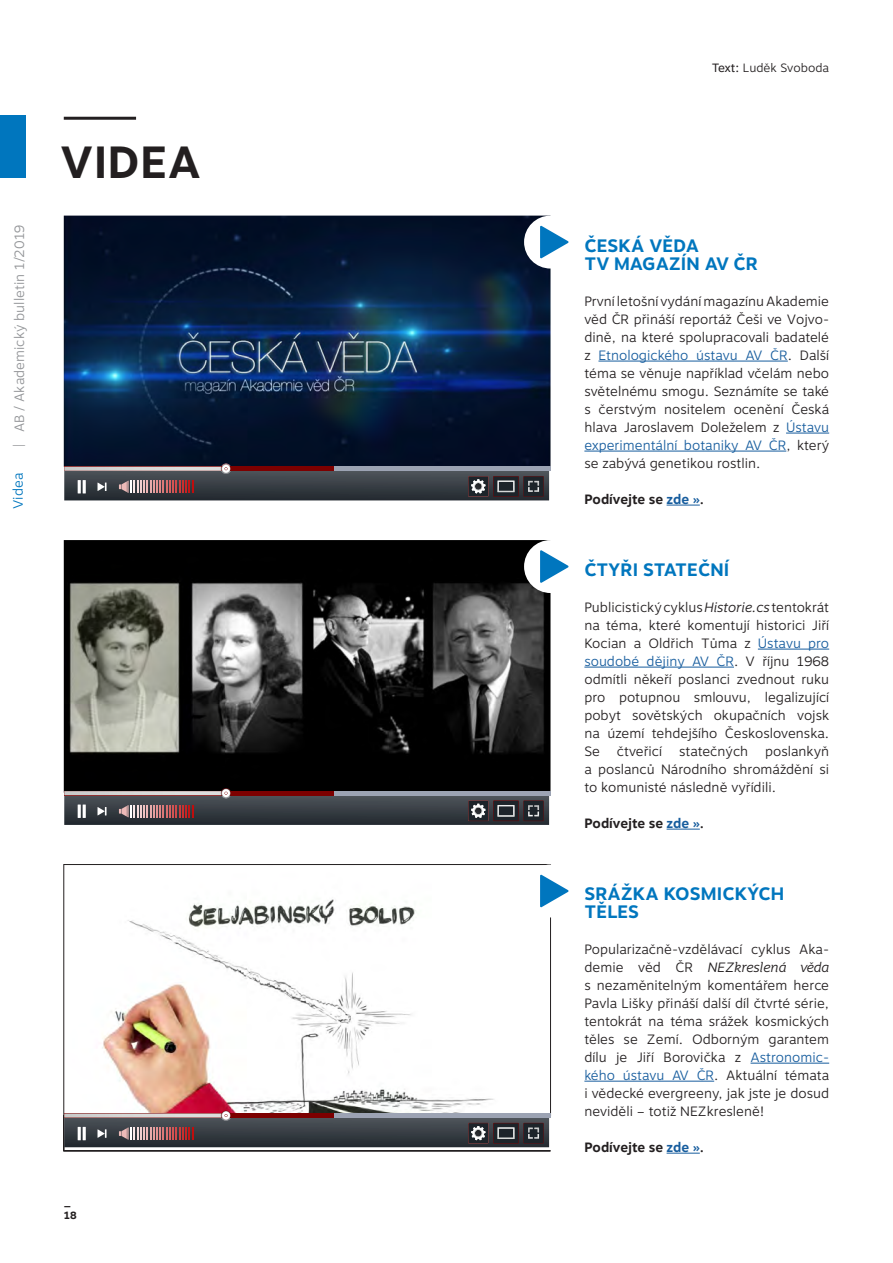
<style>
.page{position:relative;width:893px;height:1263px;background:#fff}
.page>*{position:absolute;margin:0;border:0;box-sizing:border-box;transform-origin:0 0}
.t1{font:700 45px "Motiva Sans";letter-spacing:.01em;color:#231f20}
.Mezititulek{font:700 18px/18px "Motiva Sans";letter-spacing:.01em;color:#0076be}
.Chleba{font:300 13.5px/18px "Motiva Sans";color:#231f20;text-align:justify}
.Chleba-2{font:700 13.5px "Motiva Sans";color:#231f20}
.t2{font:300 13.5px "Motiva Sans";color:#939598}
.t3{font:300 13.5px "Motiva Sans";color:#0076be}
.t4{font:300 12px "Motiva Sans";color:#231f20}
.t5{font:700 10.5px/12.6px "Motiva Sans";color:#231f20}
.s1{font-weight:400}
.s2{color:#175d9e}
.s3{font-style:italic}
</style>
<div class="page">
<div style="left:0;top:116px;width:26px;height:62px;background:#0076be"></div>
<hr style="left:64px;top:117px;width:72px;height:3px;background:#231f20">
<hr style="left:598px;top:361px;width:190px;height:1px;background:#175d9e">
<hr style="left:786px;top:433px;width:43px;height:1px;background:#175d9e">
<hr style="left:584px;top:451px;width:202px;height:1px;background:#175d9e">
<hr style="left:667px;top:505px;width:33px;height:1px;background:#175d9e">
<hr style="left:758px;top:649px;width:71px;height:1px;background:#175d9e">
<hr style="left:584px;top:667px;width:150px;height:1px;background:#175d9e">
<hr style="left:667px;top:829px;width:33px;height:1px;background:#175d9e">
<hr style="left:750px;top:1063px;width:79px;height:1px;background:#175d9e">
<hr style="left:584px;top:1081px;width:130px;height:1px;background:#175d9e">
<hr style="left:667px;top:1153px;width:33px;height:1px;background:#175d9e">
<img style="left:64px;top:540px;width:486px;height:285px">
<hr style="left:64px;top:791px;width:486px;height:4px;background:#9ca3b3">
<svg style="left:64px;top:788px;width:485px;height:37px;background:#4a474c"></svg>
<div style="left:524px;top:540px;width:53px;height:53px;background:#fff;border-radius:50%"></div>
<svg style="left:540px;top:550px;width:29px;height:33px"></svg>
<img style="left:64px;top:216px;width:486px;height:251px">
<hr style="left:64px;top:467px;width:486px;height:4px;background:#9ca3b3">
<svg style="left:64px;top:464px;width:485px;height:36px;background:#4c4a50"></svg>
<div style="left:524px;top:216px;width:53px;height:53px;background:#fff;border-radius:50%"></div>
<svg style="left:540px;top:225px;width:29px;height:34px"></svg>
<svg style="left:64px;top:864px;width:487px;height:287px"></svg>
<hr style="left:64px;top:1113px;width:486px;height:4px;background:#9ca3b3">
<svg style="left:64px;top:1110px;width:485px;height:37px;background:#5b565b"></svg>
<div style="left:524px;top:864px;width:53px;height:53px;background:#fff;border-radius:50%"></div>
<svg style="left:540px;top:874px;width:29px;height:33px"></svg>
<p class="t2" style="left:9px;top:447px;width:224px;rotate:-90deg">| AB / Akademický bulletin 1/2019</p>
<p class="t3" style="left:8px;top:509px;width:38px;rotate:-90deg">Videa</p>
<p class="t1" style="left:61px;top:129px;width:142px">VIDEA</p>
<p class="t5" style="left:64px;top:1196px;width:14px">_<br>18</p>
<p class="t4" style="left:712px;top:59px;width:119px"><span class="s1">Text:</span> Luděk Svoboda</p>
<p class="Mezititulek" style="left:584px;top:237px;width:116px">ČESKÁ VĚDA</p>
<p class="Mezititulek" style="left:584px;top:255px;width:175px">TV MAGAZÍN AV ČR</p>
<p class="Chleba" style="left:584px;top:292px;width:246px">První letošní vydání magazínu Akademie věd ČR přináší reportáž Češi ve Vojvo&shy;dině, na které spolupracovali badatelé z <span class="s2">Etnologického ústavu AV ČR</span>. Další téma se věnuje například včelám nebo světelnému smogu. Seznámíte se také s čerstvým nositelem ocenění Česká hlava Jaroslavem Doleželem z <span class="s2">Ústavu experimentální botaniky AV ČR</span>, který se zabývá genetikou rostlin.</p>
<p class="Chleba-2" style="left:584px;top:489px;width:121px">Podívejte se <span class="s2">zde »</span>.</p>
<p class="Mezititulek" style="left:584px;top:561px;width:146px">ČTYŘI STATEČNÍ</p>
<p class="Chleba" style="left:584px;top:598px;width:246px">Publicistický cyklus <span class="s3">Historie.cs</span> tentokrát na téma, které komentují historici Jiří Kocian a Oldřich Tůma z <span class="s2">Ústavu pro soudobé dějiny AV ČR</span>. V říjnu 1968 odmítli někeří poslanci zvednout ruku pro potupnou smlouvu, legalizující pobyt sovětských okupačních vojsk na území tehdejšího Československa.<br>Se</p>
<p class="Chleba" style="left:584px;top:742px;width:246px;text-indent:181px">poslankyň a poslanců Národního shromáždění si to komunisté následně vyřídili.</p>
<p class="Chleba-2" style="left:584px;top:813px;width:121px">Podívejte se <span class="s2">zde »</span>.</p>
<p class="Chleba" style="left:617px;top:742px;width:47px">čtveřicí</p>
<p class="Chleba" style="left:679px;top:742px;width:71px">statečných</p>
<p class="Mezititulek" style="left:584px;top:885px;width:201px">SRÁŽKA KOSMICKÝCH<br>TĚLES</p>
<p class="Chleba" style="left:584px;top:940px;width:246px">Popularizačně-vzdělávací cyklus Aka&shy;demie věd ČR <span class="s3">NEZkreslená věda </span>s nezaměnitelným komentářem herce Pavla Lišky přináší další díl čtvrté série, tentokrát na téma srážek kosmických těles se Zemí. Odborným garantem dílu je Jiří Borovička z <span class="s2">Astronomic&shy;kého ústavu AV ČR</span>. Aktuální témata i vědecké evergreeny, jak jste je dosud neviděli – totiž NEZkresleně!</p>
<p class="Chleba-2" style="left:584px;top:1137px;width:121px">Podívejte se <span class="s2">zde »</span>.</p>
</div>
